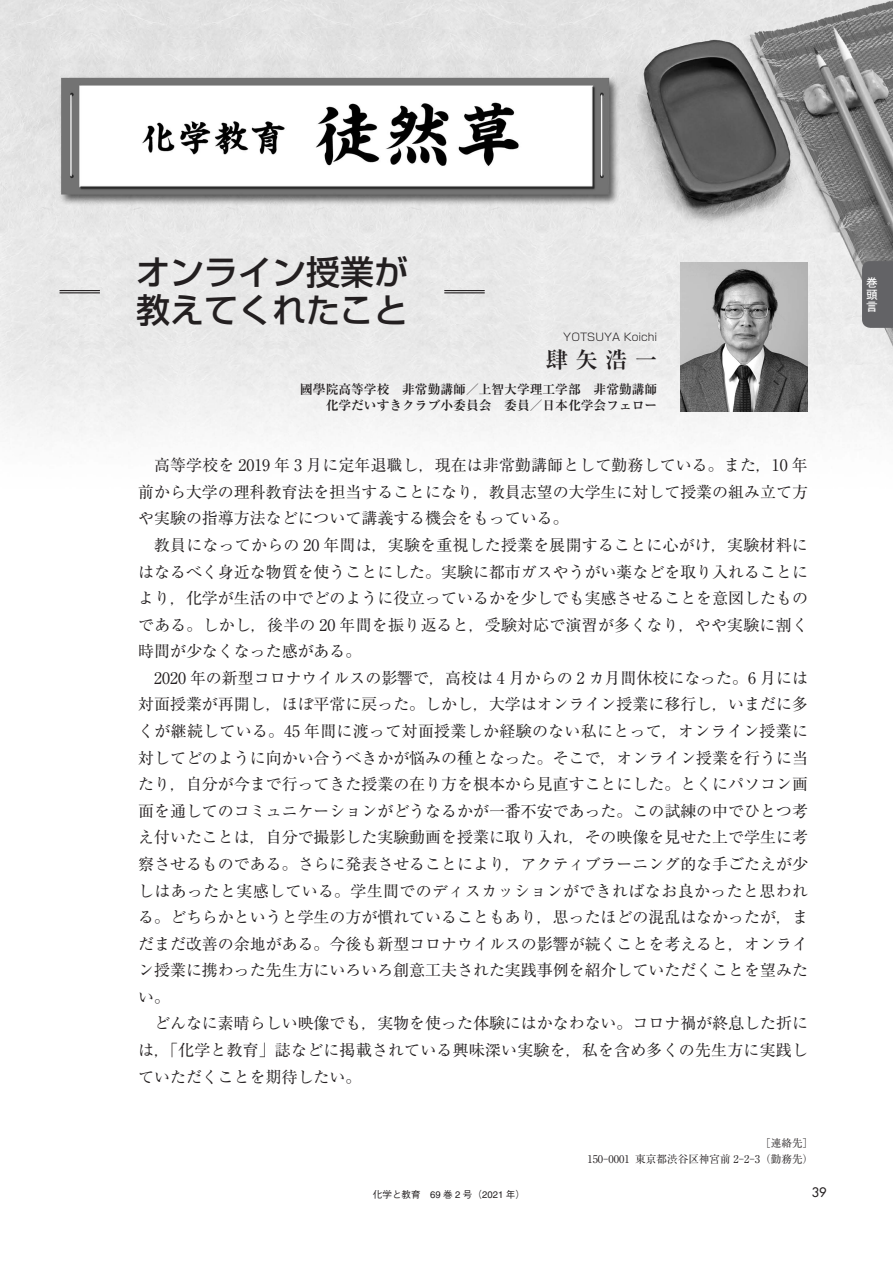
<style>
.page{position:relative;width:893px;height:1263px;background:#fff}
.page>*{position:absolute;margin:0;border:0;box-sizing:border-box;transform-origin:0 0}
.t1{font:500 34.05px/38.2px "Shin Go Pr 6";color:#231f20}
.t2{font:700 22.35px "Ryumin Pr 6";color:#231f20}
.t3{font:15.9px/26.5px "Ryumin Pr 6";color:#231f20}
.t4{font:700 12.75px/15.9px "Ryumin Pr 6";color:#231f20;text-align:right}
.t5{font:500 12.75px "Futura Std";color:#231f20}
.t6{font:11.7px/11.7px "Heisei Kaku Go Std W5";color:#fff;text-align:justify}
.t7{font:10.65px/15.9px "Ryumin Pr 6";color:#231f20;text-align:right}
.t8{font:300 10.65px "Shin Go Pr 6";color:#231f20}
.t9{font:500 9.6px "Gothic BBB Pr 6";color:#231f20}
.s1{font-family:"Helvetica LT Std";font-weight:400}
</style>
<div class="page">
<img style="left:0;top:0;width:893px;height:438px">
<div style="left:862px;top:261px;width:31px;height:67px;background:#636366"></div>
<hr style="left:60px;top:290px;width:40px;height:1px;background:#231f20">
<hr style="left:60px;top:292px;width:40px;height:1px;background:#231f20">
<hr style="left:444px;top:290px;width:41px;height:1px;background:#231f20">
<hr style="left:444px;top:292px;width:41px;height:1px;background:#231f20">
<img style="left:680px;top:263px;width:128px;height:148px">
<h1 class="t1" style="left:136px;top:251px;width:274px">オンライン授業が教えてくれたこと</h1>
<p class="t8" style="left:563px;top:328px;width:96px">YOTSUYA Koichi</p>
<h2 class="t2" style="left:546px;top:342px;width:113px">肆 矢 浩 一</h2>
<p class="t4" style="left:300px;top:381px;width:359px">國學院高等学校　非常勤講師／上智大学理工学部　非常勤講師化学だいすきクラブ小委員会　委員／日本化学会フェロー</p>
<p class="t3" style="left:138px;top:451px;width:671px">　高等学校を 2019 年 3 月に定年退職し，現在は非常勤講師として勤務している。また，10 年前から大学の理科教育法を担当することになり，教員志望の大学生に対して授業の組み立て方や実験の指導方法などについて講義する機会をもっている。<br>　教員になってからの 20 年間は，実験を重視した授業を展開することに心がけ，実験材料にはなるべく身近な物質を使うことにした。実験に都市ガスやうがい薬などを取り入れることにより，化学が生活の中でどのように役立っているかを少しでも実感させることを意図したものである。しかし，後半の 20 年間を振り返ると，受験対応で演習が多くなり，やや実験に割く時間が少なくなった感がある。<br>　2020 年の新型コロナウイルスの影響で，高校は 4 月からの 2 カ月間休校になった。6 月には対面授業が再開し，ほぼ平常に戻った。しかし，大学はオンライン授業に移行し，いまだに多くが継続している。45 年間に渡って対面授業しか経験のない私にとって，オンライン授業に対してどのように向かい合うべきかが悩みの種となった。そこで，オンライン授業を行うに当たり，自分が今まで行ってきた授業の在り方を根本から見直すことにした。とくにパソコン画面を通してのコミュニケーションがどうなるかが一番不安であった。この試練の中でひとつ考え付いたことは，自分で撮影した実験動画を授業に取り入れ，その映像を見せた上で学生に考察させるものである。さらに発表させることにより，アクティブラーニング的な手ごたえが少しはあったと実感している。学生間でのディスカッションができればなお良かったと思われる。どちらかというと学生の方が慣れていることもあり，思ったほどの混乱はなかったが，まだまだ改善の余地がある。今後も新型コロナウイルスの影響が続くことを考えると，オンライン授業に携わった先生方にいろいろ創意工夫された実践事例を紹介していただくことを望みたい。<br>　どんなに素晴らしい映像でも，実物を使った体験にはかなわない。コロナ禍が終息した折には，「化学と教育」誌などに掲載されている興味深い実験を，私を含め多くの先生方に実践していただくことを期待したい。</p>
<p class="t7" style="left:587px;top:1134px;width:227px">［連絡先］<br>150-0001 東京都渋谷区神宮前 2-2-3（勤務先）</p>
<p class="t9" style="left:373px;top:1187px;width:154px">化学と教育　<span class="s1">69</span> 巻 <span class="s1">2</span> 号（<span class="s1">2021</span> 年）</p>
<p class="t5" style="left:812px;top:1184px;width:16px">39</p>
<p class="t6" style="left:866px;top:277px;width:13px">巻頭言</p>
</div>
